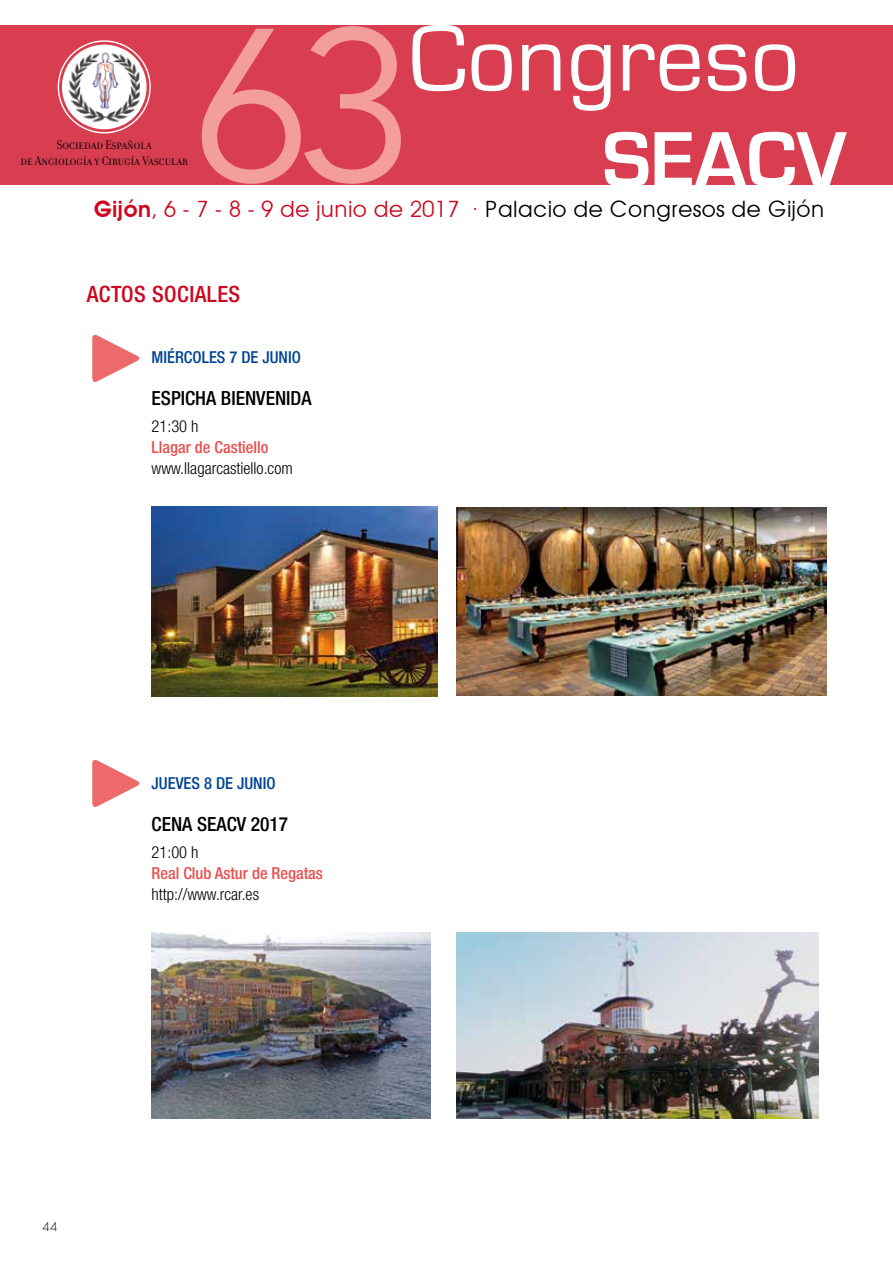
<style>
.page{position:relative;width:893px;height:1263px;background:#fff}
.page>*{position:absolute;margin:0;border:0;box-sizing:border-box;transform-origin:0 0}
.t1{font:215.4px "Avenir";color:#f49d9d}
.t2{font:97.5px "Eurostile";color:#fff}
.t3{font:700 81.15px "Eurostile";color:#fff}
.t4{font:22.5px "Avant Garde";color:#000}
.t5{font:500 condensed 22.5px "Helvetica Neue LT Com";letter-spacing:.02em;color:#cd071e}
.t6{font:500 condensed 19.5px "Helvetica Neue LT Com";color:#000}
.t7{font:300 condensed 16.5px "Helvetica Neue LT Com";color:#000}
.t8{font:500 condensed 16.5px "Helvetica Neue LT Com";color:#eb4f4f}
.t9{font:500 condensed 16.5px "Helvetica Neue LT Com";color:#004494}
.t10{font:13.65px/15.3px "Filosofia Grand Caps";color:#000;text-align:center}
.t11{font:300 13.5px "Futura T";color:#000}
.s1{font-weight:600;color:#cd071e}
.s2{color:#cd071e}
</style>
<div class="page">
<svg style="left:92px;top:335px;width:48px;height:47px"></svg>
<svg style="left:92px;top:760px;width:48px;height:47px"></svg>
<img style="left:152px;top:506px;width:285px;height:190px">
<img style="left:456px;top:507px;width:371px;height:188px">
<img style="left:152px;top:933px;width:279px;height:185px">
<img style="left:456px;top:933px;width:363px;height:185px">
<div style="left:0;top:26px;width:893px;height:159px;background:#d83e50"></div>
<div style="left:62px;top:45px;width:85px;height:84px;background:#fff;border-radius:50%"></div>
<img style="left:67px;top:50px;width:73px;height:75px">
<div style="left:65px;top:47px;width:79px;height:79px;border:1px solid #fff;border-radius:50%"></div>
<p class="t10" style="left:20px;top:138px;width:169px">Sociedad Española<br>de Angiología y Cirugía Vascular</p>
<h1 class="t1" style="left:191px;top:-21px;width:226px">63</h1>
<h2 class="t2" style="left:409px;top:6px;width:392px">Congreso</h2>
<h3 class="t3" style="left:602px;top:115px;width:246px">SEACV</h3>
<h3 class="t4" style="left:93px;top:195px;width:733px"><span class="s1">Gijón</span><span class="s2">, 6 - 7 - 8 - 9 de junio de 2017 ·</span> Palacio de Congresos de Gijón</h3>
<h3 class="t5" style="left:87px;top:281px;width:155px">ACTOS SOCIALES</h3>
<p class="t9" style="left:152px;top:348px;width:151px">MIÉRCOLES 7 DE JUNIO</p>
<p class="t6" style="left:152px;top:387px;width:161px">ESPICHA BIENVENIDA</p>
<p class="t7" style="left:152px;top:417px;width:48px">21:30 h</p>
<p class="t8" style="left:152px;top:438px;width:118px">Llagar de Castiello</p>
<p class="t7" style="left:152px;top:459px;width:143px">www.llagarcastiello.com</p>
<p class="t9" style="left:152px;top:774px;width:125px">JUEVES 8 DE JUNIO</p>
<p class="t6" style="left:152px;top:813px;width:138px">CENA SEACV 2017</p>
<p class="t7" style="left:152px;top:843px;width:48px">21:00 h</p>
<p class="t8" style="left:152px;top:864px;width:173px">Real Club Astur de Regatas</p>
<p class="t7" style="left:152px;top:885px;width:109px">http://www.rcar.es</p>
<p class="t11" style="left:42px;top:1218px;width:17px">44</p>
</div>
